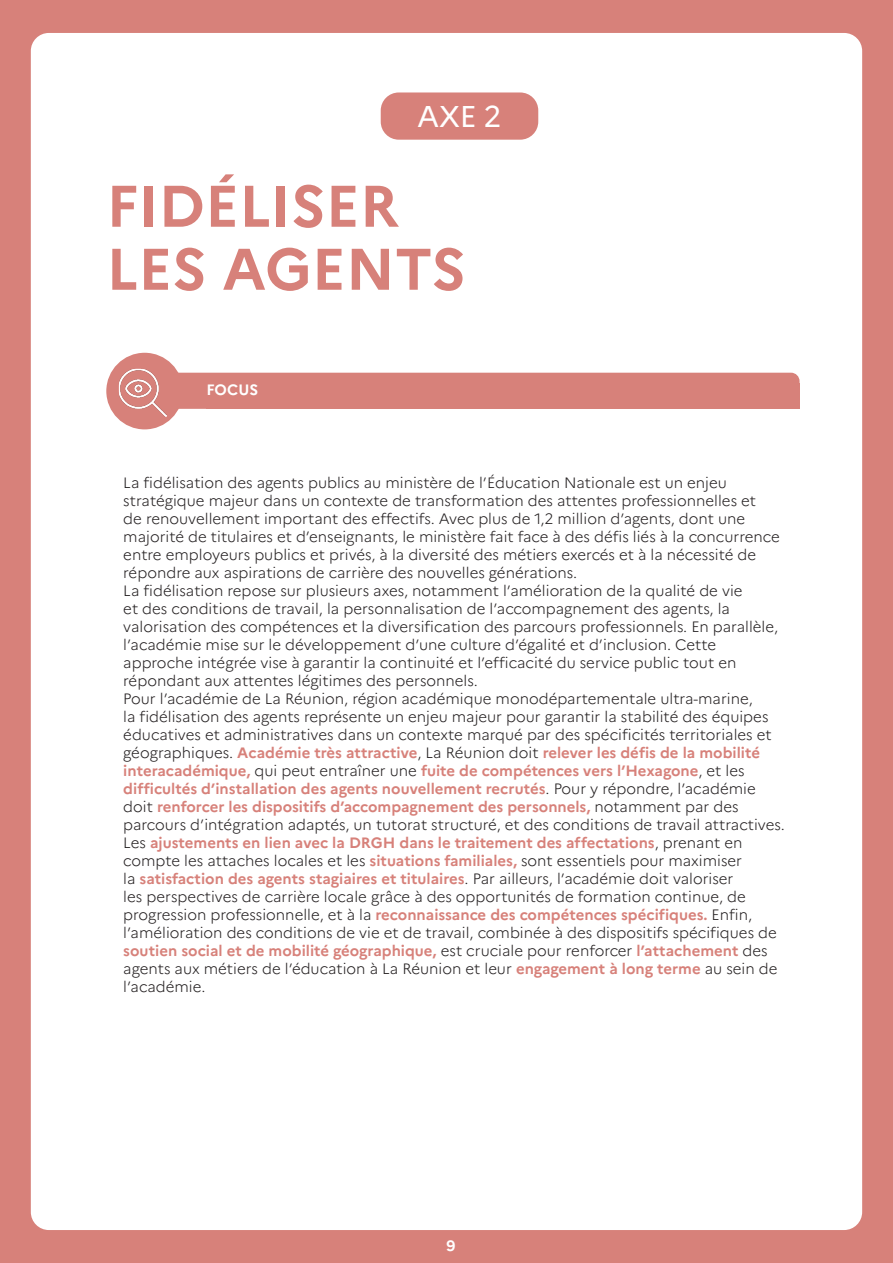
<style>
.page{position:relative;width:893px;height:1263px;background:#d7817a}
.page>*{position:absolute;margin:0;border:0;box-sizing:border-box;transform-origin:0 0}
.GRAND_TITRE{font:700 58.5px "Marianne";color:#d7817a}
.AXE{font:30px "Marianne";color:#fff}
.t1{font:300 15px/18px "Marianne";color:#231f20}
.t2{font:700 15px "Marianne";color:#fff}
.s1{font-weight:700;color:#d7817a}
</style>
<div class="page">
<div style="left:31px;top:33px;width:831px;height:1197px;background:#fff;border-radius:18px"></div>
<hr style="left:0;top:0;width:1px;height:1263px;background:#3f80bd">
<div style="left:381px;top:92px;width:157px;height:48px;background:#d7817a;border-radius:18px"></div>
<div style="left:167px;top:373px;width:632px;height:36px;background:#d7817a;border-radius:9px"></div>
<div style="left:206px;top:384px;width:593px;height:25px;background:#d7817a"></div>
<svg style="left:106px;top:353px;width:77px;height:76px"></svg>
<img style="left:119px;top:369px;width:48px;height:48px">
<p class="AXE" style="left:417px;top:98px;width:86px">AXE 2</p>
<p class="GRAND_TITRE" style="left:106px;top:170px;width:294px">FIDÉLISER</p>
<p class="GRAND_TITRE" style="left:106px;top:233px;width:361px">LES AGENTS</p>
<p class="t2" style="left:206px;top:380px;width:53px">FOCUS</p>
<p class="t1" style="left:123px;top:473px;width:658px">La fidélisation des agents publics au ministère de l’Éducation Nationale est un enjeu stratégique majeur dans un contexte de transformation des attentes professionnelles et<br>de renouvellement important des effectifs. Avec plus de 1,2 million d’agents, dont une majorité de titulaires et d’enseignants, le ministère fait face à des défis liés à la concurrence entre employeurs publics et privés, à la diversité des métiers exercés et à la nécessité de répondre aux aspirations de carrière des nouvelles générations.</p>
<p class="t1" style="left:123px;top:581px;width:656px">La fidélisation repose sur plusieurs axes, notamment l’amélioration de la qualité de vie<br>et des conditions de travail, la personnalisation de l’accompagnement des agents, la valorisation des compétences et la diversification des parcours professionnels. En parallèle, l’académie mise sur le développement d’une culture d’égalité et d’inclusion. Cette approche intégrée vise à garantir la continuité et l’efficacité du service public tout en répondant aux attentes légitimes des personnels.</p>
<p class="t1" style="left:123px;top:689px;width:663px">Pour l’académie de La Réunion, région académique monodépartementale ultra-marine,<br>la fidélisation des agents représente un enjeu majeur pour garantir la stabilité des équipes éducatives et administratives dans un contexte marqué par des spécificités territoriales et géographiques. <span class="s1">Académie très attractive</span>, La Réunion doit <span class="s1">relever les défis de la mobilité interacadémique,</span> qui peut entraîner une <span class="s1">fuite de compétences vers l’Hexagone</span>, et les <span class="s1">difficultés d’installation des agents nouvellement recrutés</span>. Pour y répondre, l’académie doit <span class="s1">renforcer les dispositifs d’accompagnement des personnels,</span> notamment par des parcours d’intégration adaptés, un tutorat structuré, et des conditions de travail attractives.<br>Les <span class="s1">ajustements en lien avec la DRGH dans le traitement des affectations</span>, prenant en compte les attaches locales et les <span class="s1">situations familiales,</span> sont essentiels pour maximiser<br>la <span class="s1">satisfaction des agents stagiaires et titulaires</span>. Par ailleurs, l’académie doit valoriser<br>les perspectives de carrière locale grâce à des opportunités de formation continue, de progression professionnelle, et à la <span class="s1">reconnaissance des compétences spécifiques.</span> Enfin, l’amélioration des conditions de vie et de travail, combinée à des dispositifs spécifiques de <span class="s1">soutien social et de mobilité géographique,</span> est cruciale pour renforcer <span class="s1">l’attachement</span> des agents aux métiers de l’éducation à La Réunion et leur <span class="s1">engagement à long terme</span> au sein de l’académie.</p>
<p class="t2" style="left:446px;top:1236px;width:10px">9</p>
</div>
